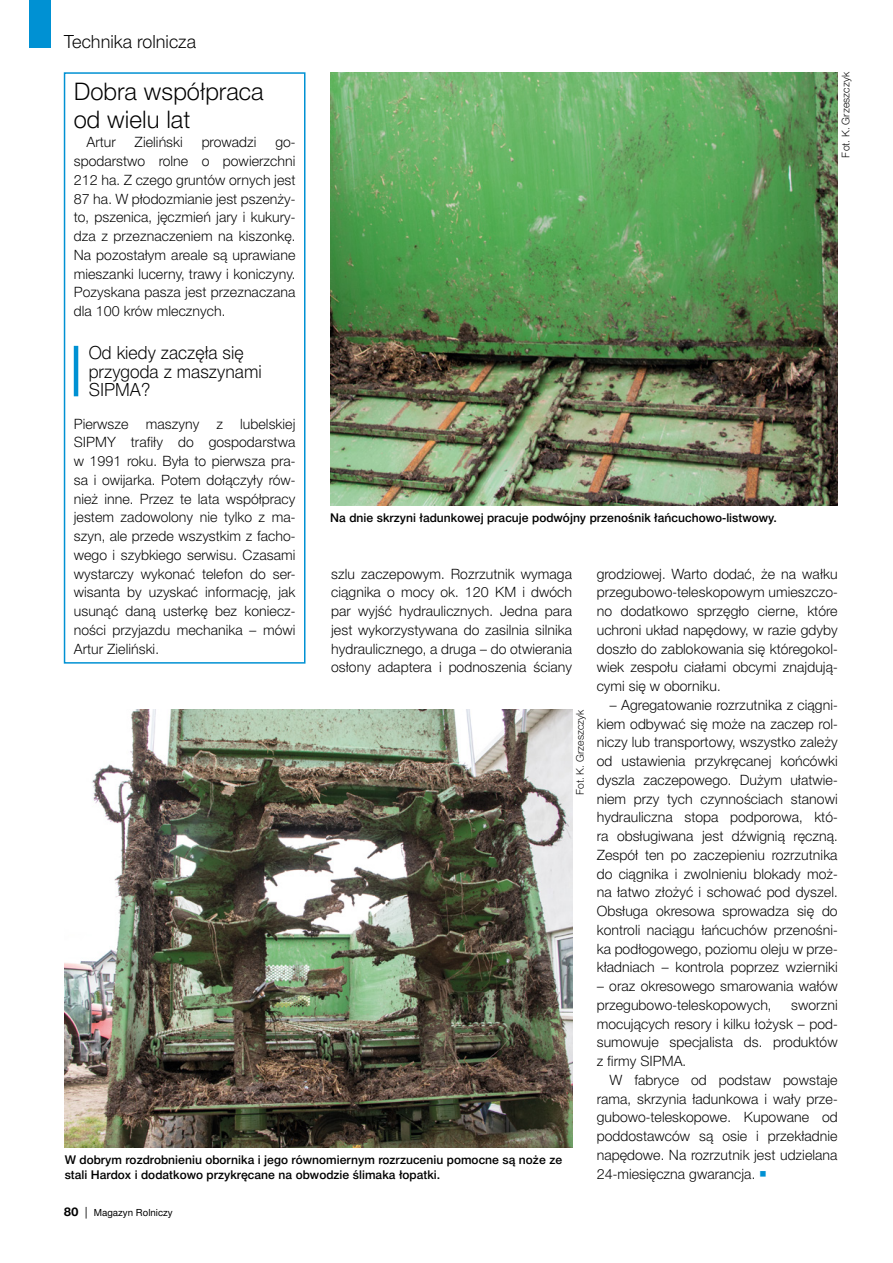
<style>
.page{position:relative;width:893px;height:1263px;background:#fff}
.page>*{position:absolute;margin:0;border:0;box-sizing:border-box;transform-origin:0 0}
.t1{font:24px/28.8px "Switzer EFN Light";color:#000}
.t2{font:18px/18.8px "Switzer EFN Light";color:#000}
.t3{font:14.1px/18.8px "Switzer EFN Light";color:#000;text-align:justify}
.t4{font:12px/14.4px "Switzer EFN Medium";color:#000}
.t5{font:10.5px "Switzer EFN Light";color:#000}
.t6{font:9.75px "Switzer EFN";color:#000}
.s1{color:#0091d3}
.s2{font-weight:700;font-size:12px}
.s3{font-size:12px}
</style>
<div class="page">
<div style="left:30px;top:0;width:21px;height:48px;background:#0091d3"></div>
<hr style="left:74px;top:346px;width:4px;height:50px;background:#0091d3">
<div style="left:64px;top:72px;width:241px;height:592px;border:2px solid #0091d3"></div>
<img style="left:330px;top:72px;width:508px;height:433px">
<img style="left:65px;top:710px;width:507px;height:437px">
<p class="t2" style="left:64px;top:32px;width:134px">Technika rolnicza</p>
<h1 class="t1" style="left:74px;top:77px;width:192px">Dobra współpraca od wielu lat</h1>
<p class="t3" style="left:87px;top:133px;width:31px">Artur</p>
<p class="t3" style="left:135px;top:133px;width:50px">Zieliński</p>
<p class="t3" style="left:202px;top:133px;width:56px">prowadzi</p>
<p class="t5" style="left:840px;top:158px;width:87px;rotate:-90deg">Fot. K. Grzeszczyk</p>
<p class="t3" style="left:74px;top:133px;width:223px;text-indent:202px">go&shy;spodarstwo rolne o powierzchni 212 ha. Z czego gruntów ornych jest 87 ha. W płodozmianie jest pszenży&shy;to, pszenica, jęczmień jary i kukury&shy;dza z przeznaczeniem na kiszonkę.<br>Na pozostałym areale są uprawiane mieszanki lucerny, trawy i koniczyny.<br>Pozyskana pasza jest przeznaczana dla 100 krów mlecznych.</p>
<p class="t2" style="left:89px;top:343px;width:175px">Od kiedy zaczęła się przygoda z maszynami<br>SIPMA?</p>
<p class="t3" style="left:74px;top:414px;width:223px">Pierwsze maszyny z lubelskiej SIPMY trafiły do gospodarstwa w 1991 roku. Była to pierwsza pra&shy;sa i owijarka. Potem dołączyły rów&shy;nież inne. Przez te lata współpracy jestem zadowolony nie tylko z ma&shy;szyn, ale przede wszystkim z facho&shy;wego i szybkiego serwisu. Czasami wystarczy wykonać telefon do ser&shy;wisanta by uzyskać informację, jak usunąć daną usterkę bez koniecz&shy;ności przyjazdu mechanika – mówi Artur Zieliński.</p>
<p class="t4" style="left:330px;top:511px;width:448px">Na dnie skrzyni ładunkowej pracuje podwójny przenośnik łańcuchowo-listwowy.</p>
<p class="t3" style="left:597px;top:564px;width:242px">grodziowej. Warto dodać, że na wałku przegubowo-teleskopowym umieszczo&shy;no dodatkowo sprzęgło cierne, które uchroni układ napędowy, w razie gdyby doszło do zablokowania się któregokol&shy;wiek zespołu ciałami obcymi znajdują&shy;cymi się w oborniku.</p>
<p class="t3" style="left:597px;top:696px;width:242px;text-indent:13px">– Agregatowanie rozrzutnika z ciągni&shy;kiem odbywać się może na zaczep rol&shy;niczy lub transportowy, wszystko zależy od ustawienia przykręcanej końcówki dyszla zaczepowego. Dużym ułatwie&shy;niem przy tych czynnościach stanowi hydrauliczna stopa podporowa, któ&shy;ra obsługiwana jest dźwignią ręczną.<br>Zespół ten po zaczepieniu rozrzutnika do ciągnika i zwolnieniu blokady moż&shy;na łatwo złożyć i schować pod dyszel.<br>Obsługa okresowa sprowadza się do kontroli naciągu łańcuchów przenośni&shy;ka podłogowego, poziomu oleju w prze&shy;kładniach – kontrola poprzez wzierniki</p>
<p class="t3" style="left:597px;top:977px;width:242px">– oraz okresowego smarowania wałów przegubowo-teleskopowych,</p>
<p class="t3" style="left:331px;top:564px;width:242px">szlu zaczepowym. Rozrzutnik wymaga ciągnika o mocy ok. 120 KM i dwóch par wyjść hydraulicznych. Jedna para jest wykorzystywana do zasilnia silnika hydraulicznego, a druga – do otwierania osłony adaptera i podnoszenia ściany</p>
<p class="t5" style="left:574px;top:795px;width:87px;rotate:-90deg">Fot. K. Grzeszczyk</p>
<p class="t3" style="left:597px;top:996px;width:242px;text-indent:195px">sworzni mocujących resory i kilku łożysk – pod&shy;sumowuje specjalista ds. produktów z firmy SIPMA.</p>
<p class="t3" style="left:597px;top:1071px;width:242px;text-indent:13px">W fabryce od podstaw powstaje rama, skrzynia ładunkowa i wały prze&shy;gubowo-teleskopowe. Kupowane od poddostawców są osie i przekładnie napędowe. Na rozrzutnik jest udzielana 24-miesięczna gwarancja. <span class="s1">○</span></p>
<p class="t4" style="left:65px;top:1153px;width:499px">W dobrym rozdrobnieniu obornika i jego równomiernym rozrzuceniu pomocne są noże ze stali Hardox i dodatkowo przykręcane na obwodzie ślimaka łopatki.</p>
<p class="t6" style="left:64px;top:1207px;width:111px"><span class="s2">80</span> <span class="s3">|</span> Magazyn Rolniczy</p>
</div>
